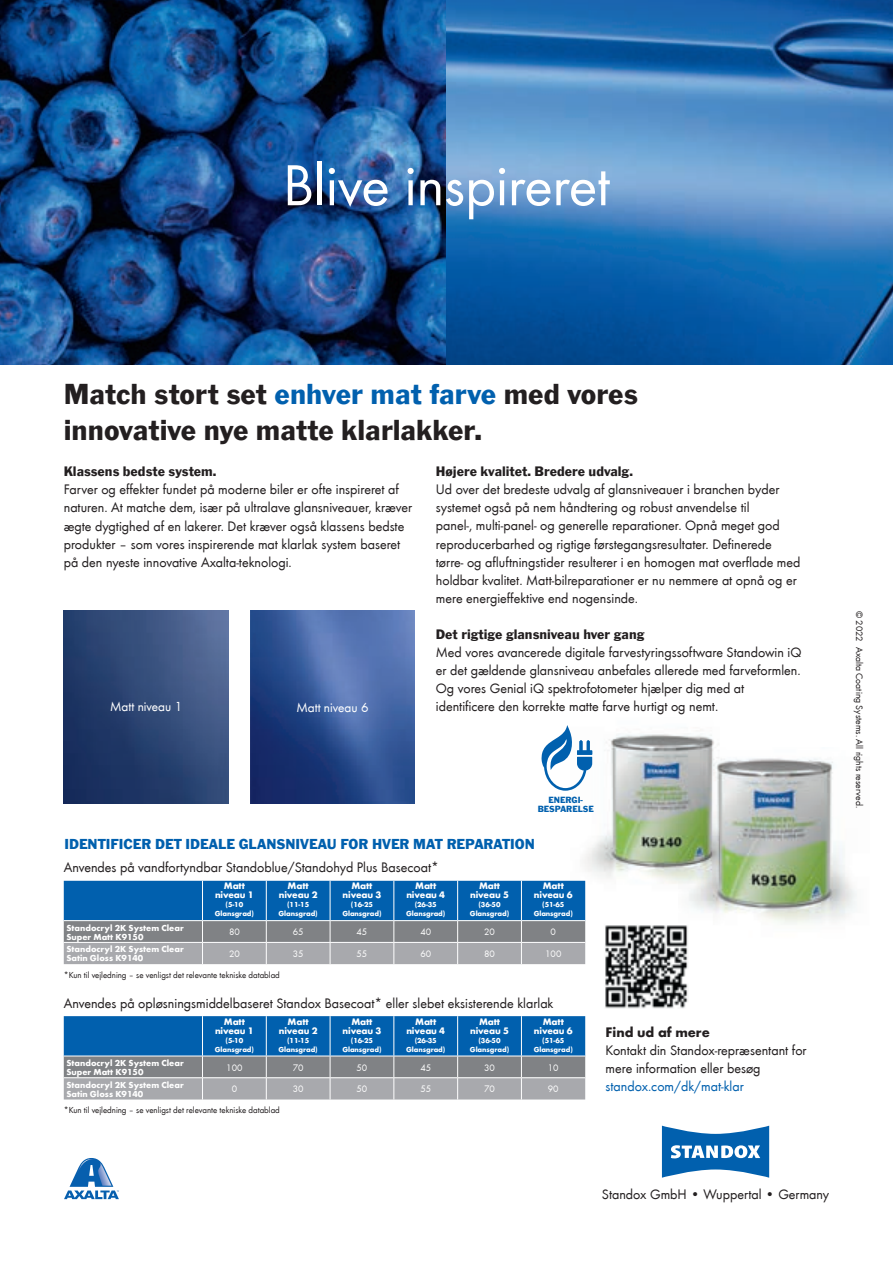
<style>
.page{position:relative;width:893px;height:1263px;background:#fff}
.page>*{position:absolute;margin:0;border:0;box-sizing:border-box;transform-origin:0 0}
.t1{font:60px "Standox Futura";color:#fff}
.t2{font:30px/36.2px "Standox Franklin Gothic";color:#231f20}
.t3{font:15px "Standox Franklin Gothic";color:#0160ae}
.t4{font:14.25px/18px "Standox Futura";color:#231f20}
.t5{font:14.25px "Standox Franklin Gothic";color:#231f20}
.t6{font:14.25px "Standox Futura";color:#0160ae}
.t7{font:700 14.25px "Standox Futura";color:#231f20}
.t8{font:13.5px "Standox Futura";color:#fff}
.t9{font:700 9.75px/9px "Standox Futura";letter-spacing:-.01em;color:#fff;text-align:center}
.t10{font:9.75px "Standox Futura";color:#fff}
.t11{font:9.75px "Standox Futura";color:#231f20}
.t12{font:9.3px/9.3px "Standox Franklin Gothic";color:#0160ae;text-align:center}
.t13{font:700 9px/9px "Standox Futura";color:#fff}
.t14{font:9px "Standox Futura";color:#231f20}
.t15{font:700 7.5px/9px "Standox Futura";letter-spacing:-.01em;color:#fff;text-align:center}
.s1{color:#0160ae}
</style>
<div class="page">
<svg style="left:64px;top:1158px;width:55px;height:41px"></svg>
<img style="left:570px;top:734px;width:149px;height:173px">
<img style="left:679px;top:747px;width:178px;height:177px">
<img style="left:64px;top:611px;width:165px;height:193px">
<img style="left:250px;top:611px;width:165px;height:193px">
<img style="left:0;top:0;width:893px;height:364px">
<svg style="left:662px;top:1126px;width:107px;height:52px"></svg>
<svg style="left:64px;top:881px;width:521px;height:83px;background:#5380a6"></svg>
<svg style="left:64px;top:1016px;width:521px;height:83px;background:#5380a6"></svg>
<img style="left:605px;top:923px;width:83px;height:85px">
<svg style="left:541px;top:725px;width:51px;height:66px"></svg>
<h1 class="t1" style="left:283px;top:144px;width:328px">Blive inspireret</h1>
<h2 class="t2" style="left:64px;top:377px;width:576px">Match stort set <span class="s1">enhver mat farve</span> med vores innovative nye matte klarlakker.</h2>
<p class="t5" style="left:64px;top:463px;width:154px">Klassens bedste system.</p>
<p class="t4" style="left:64px;top:480px;width:350px">Farver og effekter fundet på moderne biler er ofte inspireret af naturen. At matche dem, især på ultralave glansniveauer, kræver ægte dygtighed af en lakerer. Det kræver også klassens bedste produkter – som vores inspirerende mat klarlak system baseret på den nyeste innovative Axalta-teknologi.</p>
<p class="t8" style="left:110px;top:698px;width:74px">Matt niveau 1</p>
<p class="t8" style="left:296px;top:698px;width:74px">Matt niveau 6</p>
<p class="t5" style="left:436px;top:463px;width:199px">Højere kvalitet. Bredere udvalg.</p>
<p class="t4" style="left:436px;top:480px;width:366px">Ud over det bredeste udvalg af glansniveauer i branchen byder systemet også på nem håndtering og robust anvendelse til<br>panel-, multi-panel- og generelle reparationer. Opnå meget god reproducerbarhed og rigtige førstegangsresultater. Definerede tørre- og afluftningstider resulterer i en homogen mat overflade med holdbar kvalitet. Matt-bilreparationer er nu nemmere at opnå og er mere energieffektive end nogensinde.</p>
<p class="t5" style="left:436px;top:626px;width:210px">Det rigtige glansniveau hver gang</p>
<p class="t4" style="left:436px;top:642px;width:367px">Med vores avancerede digitale farvestyringssoftware Standowin iQ er det gældende glansniveau anbefales allerede med farveformlen.<br>Og vores Genial iQ spektrofotometer hjælper dig med at identificere den korrekte matte farve hurtigt og nemt.</p>
<p class="t12" style="left:538px;top:795px;width:58px">ENERGI-<br>BESPARELSE</p>
<p class="t3" style="left:64px;top:835px;width:472px">IDENTIFICER DET IDEALE GLANSNIVEAU FOR HVER MAT REPARATION</p>
<p class="t9" style="left:215px;top:881px;width:40px">Matt niveau 1</p>
<p class="t15" style="left:215px;top:900px;width:41px">(5-10<br>Glansgrad)</p>
<p class="t4" style="left:64px;top:858px;width:377px">Anvendes på vandfortyndbar Standoblue/Standohyd Plus Basecoat*</p>
<p class="t9" style="left:279px;top:881px;width:40px">Matt niveau 2</p>
<p class="t15" style="left:279px;top:900px;width:41px">(11-15<br>Glansgrad)</p>
<p class="t9" style="left:343px;top:881px;width:40px">Matt niveau 3</p>
<p class="t15" style="left:342px;top:900px;width:41px">(16-25<br>Glansgrad)</p>
<p class="t9" style="left:406px;top:881px;width:40px">Matt niveau 4</p>
<p class="t15" style="left:406px;top:900px;width:41px">(26-35<br>Glansgrad)</p>
<p class="t9" style="left:470px;top:881px;width:40px">Matt niveau 5</p>
<p class="t15" style="left:470px;top:900px;width:41px">(36-50<br>Glansgrad)</p>
<p class="t9" style="left:534px;top:881px;width:40px">Matt niveau 6</p>
<p class="t15" style="left:534px;top:900px;width:41px">(51-65<br>Glansgrad)</p>
<p class="t13" style="left:66px;top:922px;width:119px">Standocryl 2K System Clear<br>Super Matt K9150</p>
<p class="t10" style="left:229px;top:925px;width:12px">80</p>
<p class="t10" style="left:293px;top:925px;width:12px">65</p>
<p class="t10" style="left:357px;top:925px;width:12px">45</p>
<p class="t10" style="left:420px;top:925px;width:12px">40</p>
<p class="t10" style="left:484px;top:925px;width:12px">20</p>
<p class="t10" style="left:551px;top:925px;width:7px">0</p>
<p class="t13" style="left:66px;top:944px;width:119px">Standocryl 2K System Clear<br>Satin Gloss K9140</p>
<p class="t10" style="left:229px;top:947px;width:12px">20</p>
<p class="t10" style="left:293px;top:947px;width:12px">35</p>
<p class="t10" style="left:357px;top:947px;width:12px">55</p>
<p class="t10" style="left:420px;top:947px;width:12px">60</p>
<p class="t10" style="left:484px;top:947px;width:12px">80</p>
<p class="t10" style="left:545px;top:947px;width:18px">100</p>
<p class="t14" style="left:64px;top:969px;width:218px">*Kun til vejledning – se venligst det relevante tekniske datablad</p>
<p class="t4" style="left:64px;top:993px;width:491px">Anvendes på opløsningsmiddelbaseret Standox Basecoat* eller slebet eksisterende klarlak</p>
<p class="t9" style="left:215px;top:1016px;width:40px">Matt niveau 1</p>
<p class="t15" style="left:215px;top:1035px;width:41px">(5-10<br>Glansgrad)</p>
<p class="t9" style="left:279px;top:1016px;width:40px">Matt niveau 2</p>
<p class="t15" style="left:279px;top:1035px;width:41px">(11-15<br>Glansgrad)</p>
<p class="t9" style="left:343px;top:1016px;width:40px">Matt niveau 3</p>
<p class="t15" style="left:342px;top:1035px;width:41px">(16-25<br>Glansgrad)</p>
<p class="t9" style="left:406px;top:1016px;width:40px">Matt niveau 4</p>
<p class="t15" style="left:406px;top:1035px;width:41px">(26-35<br>Glansgrad)</p>
<p class="t9" style="left:470px;top:1016px;width:40px">Matt niveau 5</p>
<p class="t15" style="left:470px;top:1035px;width:41px">(36-50<br>Glansgrad)</p>
<p class="t9" style="left:534px;top:1016px;width:40px">Matt niveau 6</p>
<p class="t15" style="left:534px;top:1035px;width:41px">(51-65<br>Glansgrad)</p>
<p class="t13" style="left:66px;top:1058px;width:119px">Standocryl 2K System Clear<br>Super Matt K9150</p>
<p class="t10" style="left:226px;top:1061px;width:18px">100</p>
<p class="t10" style="left:293px;top:1061px;width:12px">70</p>
<p class="t10" style="left:357px;top:1061px;width:12px">50</p>
<p class="t10" style="left:420px;top:1061px;width:12px">45</p>
<p class="t10" style="left:484px;top:1061px;width:12px">30</p>
<p class="t10" style="left:548px;top:1061px;width:12px">10</p>
<p class="t13" style="left:66px;top:1079px;width:119px">Standocryl 2K System Clear<br>Satin Gloss K9140</p>
<p class="t10" style="left:232px;top:1082px;width:7px">0</p>
<p class="t10" style="left:293px;top:1082px;width:12px">30</p>
<p class="t10" style="left:357px;top:1082px;width:12px">50</p>
<p class="t10" style="left:420px;top:1082px;width:12px">55</p>
<p class="t10" style="left:484px;top:1082px;width:12px">70</p>
<p class="t10" style="left:548px;top:1082px;width:12px">90</p>
<p class="t14" style="left:64px;top:1104px;width:218px">*Kun til vejledning – se venligst det relevante tekniske datablad</p>
<p class="t7" style="left:606px;top:1021px;width:106px">Find ud af mere</p>
<p class="t4" style="left:606px;top:1040px;width:202px">Kontakt din Standox-repræsentant for mere information eller besøg</p>
<p class="t6" style="left:606px;top:1076px;width:140px">standox.com/dk/mat-klar</p>
<p class="t11" style="left:866px;top:611px;width:199px;rotate:90deg">© 2022 Axalta Coating Systems. All rights reserved.</p>
<p class="t4" style="left:602px;top:1185px;width:229px">Standox GmbH • Wuppertal • Germany</p>
</div>
